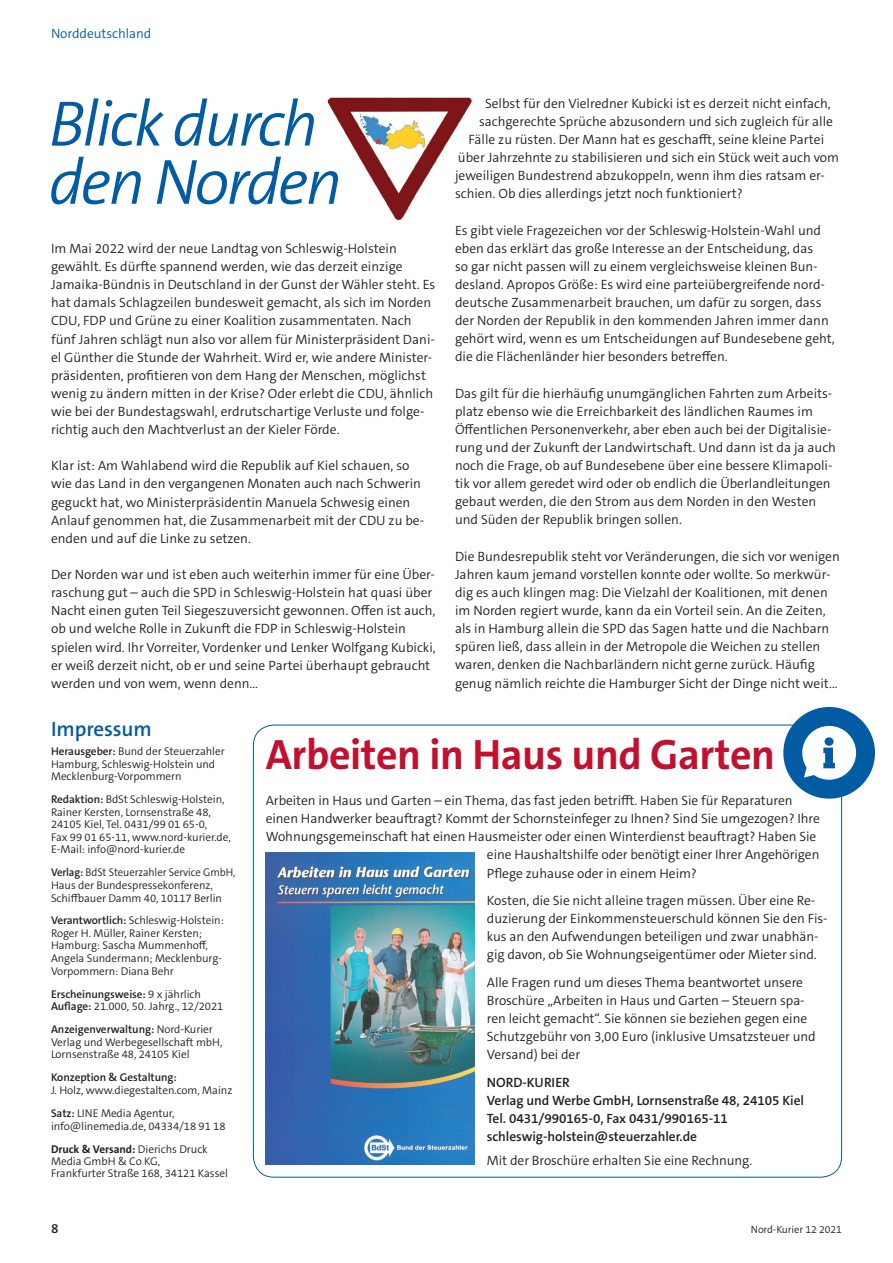
<style>
.page{position:relative;width:893px;height:1263px;background:#fff}
.page>*{position:absolute;margin:0;border:0;box-sizing:border-box;transform-origin:0 0}
.t1{font:italic 300 64.5px/58.2px "The Sans C5";letter-spacing:-.04em;color:#015ca3}
.t2{font:700 42.75px "The Sans C5";letter-spacing:-.01em;color:#c3102e}
.t3{font:600 21px "The Sans C5";letter-spacing:-.005em;color:#015ca3}
.t4{font:300 13.5px/18.1px "The Sans C5";color:#231f20}
.t5{font:600 13.5px/18.1px "The Sans C5";letter-spacing:-.005em;color:#231f20}
.t6{font:300 13.5px "The Sans C5";letter-spacing:-.005em;color:#015ca3}
.t7{font:300 11.25px/12.6px "The Sans C5";letter-spacing:-.005em;color:#231f20}
.t8{font:300 11.25px/12.6px "The Sans C5";letter-spacing:-.005em;color:#231f20;scale:.95 1}
.t9{font:600 11.25px "The Sans C5";letter-spacing:-.005em;color:#231f20}
.t10{font:300 10.5px "The Sans C5";letter-spacing:-.005em;color:#231f20}
.s1{font-weight:600}
.s2{font-weight:700}
</style>
<div class="page">
<img style="left:327px;top:97px;width:145px;height:124px">
<svg style="left:352px;top:113px;width:93px;height:59px"></svg>
<img style="left:360px;top:114px;width:65px;height:35px">
<svg style="left:783px;top:707px;width:92px;height:92px"></svg>
<img style="left:266px;top:853px;width:208px;height:311px">
<p class="t6" style="left:51px;top:24px;width:102px">Norddeutschland</p>
<h1 class="t1" style="left:49px;top:95px;width:295px">Blick durch den Norden</h1>
<p class="t4" style="left:51px;top:239px;width:386px">Im Mai 2022 wird der neue Landtag von Schleswig-Holstein gewählt. Es dürfte spannend werden, wie das derzeit einzige Jamaika-Bündnis in Deutschland in der Gunst der Wähler steht. Es hat damals Schlagzeilen bundesweit gemacht, als sich im Norden CDU, FDP und Grüne zu einer Koalition zusammentaten. Nach fünf Jahren schlägt nun also vor allem für Ministerpräsident Dani&shy;el Günther die Stunde der Wahrheit. Wird er, wie andere Minister&shy;präsidenten, profitieren von dem Hang der Menschen, möglichst wenig zu ändern mitten in der Krise? Oder erlebt die CDU, ähnlich wie bei der Bundestagswahl, erdrutschartige Verluste und folge&shy;richtig auch den Machtverlust an der Kieler Förde.</p>
<p class="t4" style="left:51px;top:457px;width:375px">Klar ist: Am Wahlabend wird die Republik auf Kiel schauen, so wie das Land in den vergangenen Monaten auch nach Schwerin geguckt hat, wo Ministerpräsidentin Manuela Schwesig einen Anlauf genommen hat, die Zusammenarbeit mit der CDU zu be&shy;enden und auf die Linke zu setzen.</p>
<p class="t4" style="left:51px;top:565px;width:386px">Der Norden war und ist eben auch weiterhin immer für eine Über&shy;raschung gut – auch die SPD in Schleswig-Holstein hat quasi über Nacht einen guten Teil Siegeszuversicht gewonnen. Offen ist auch, ob und welche Rolle in Zukunft die FDP in Schleswig-Holstein spielen wird. Ihr Vorreiter, Vordenker und Lenker Wolfgang Kubicki, er weiß derzeit nicht, ob er und seine Partei überhaupt gebraucht werden und von wem, wenn denn…</p>
<p class="t4" style="left:485px;top:94px;width:347px">Selbst für den Vielredner Kubicki ist es derzeit nicht einfach,</p>
<p class="t4" style="left:479px;top:112px;width:356px">sachgerechte Sprüche abzusondern und sich zugleich für alle</p>
<p class="t4" style="left:468px;top:130px;width:357px">Fälle zu rüsten. Der Mann hat es geschafft, seine kleine Partei</p>
<p class="t4" style="left:458px;top:149px;width:383px">über Jahrzehnte zu stabilisieren und sich ein Stück weit auch vom</p>
<p class="t4" style="left:455px;top:167px;width:371px">jeweiligen Bundestrend abzukoppeln, wenn ihm dies ratsam er-</p>
<p class="t4" style="left:455px;top:185px;width:289px">schien. Ob dies allerdings jetzt noch funktioniert?</p>
<p class="t4" style="left:455px;top:221px;width:381px">Es gibt viele Fragezeichen vor der Schleswig-Holstein-Wahl und eben das erklärt das große Interesse an der Entscheidung, das<br>so gar nicht passen will zu einem vergleichsweise kleinen Bun&shy;desland. Apropos Größe: Es wird eine parteiübergreifende nord&shy;deutsche Zusammenarbeit brauchen, um dafür zu sorgen, dass der Norden der Republik in den kommenden Jahren immer dann gehört wird, wenn es um Entscheidungen auf Bundesebene geht, die die Flächenländer hier besonders betreffen.</p>
<p class="t4" style="left:455px;top:384px;width:383px">Das gilt für die hierhäufig unumgänglichen Fahrten zum Arbeits&shy;platz ebenso wie die Erreichbarkeit des ländlichen Raumes im Öffentlichen Personenverkehr, aber eben auch bei der Digitalisie&shy;rung und der Zukunft der Landwirtschaft. Und dann ist da ja auch noch die Frage, ob auf Bundesebene über eine bessere Klimapoli&shy;tik vor allem geredet wird oder ob endlich die Überlandleitungen gebaut werden, die den Strom aus dem Norden in den Westen und Süden der Republik bringen sollen.</p>
<p class="t4" style="left:455px;top:547px;width:386px">Die Bundesrepublik steht vor Veränderungen, die sich vor wenigen Jahren kaum jemand vorstellen konnte oder wollte. So merkwür&shy;dig es auch klingen mag: Die Vielzahl der Koalitionen, mit denen im Norden regiert wurde, kann da ein Vorteil sein. An die Zeiten, als in Hamburg allein die SPD das Sagen hatte und die Nachbarn spüren ließ, dass allein in der Metropole die Weichen zu stellen waren, denken die Nachbarländern nicht gerne zurück. Häufig genug nämlich reichte die Hamburger Sicht der Dinge nicht weit…</p>
<h3 class="t3" style="left:51px;top:715px;width:102px">Impressum</h3>
<p class="t7" style="left:51px;top:745px;width:175px"><span class="s1">Herausgeber:</span> Bund der Steuerzahler<br>Hamburg, Schleswig-Holstein und<br>Mecklenburg-Vorpommern</p>
<p class="t7" style="left:51px;top:793px;width:181px"><span class="s1">Redaktion:</span> BdSt Schleswig-Holstein, Rainer Kersten, Lornsenstraße 48, 24105 Kiel, Tel. 0431/99 01 65-0,<br>Fax 99 01 65-11, www.nord-kurier.de, E-Mail: info@nord-kurier.de</p>
<p class="t8" style="left:51px;top:866px;width:196px"><span class="s1">Verlag:</span> BdSt Steuerzahler Service GmbH,<br>Haus der Bundespressekonferenz,<br>Schiffbauer Damm 40, 10117 Berlin</p>
<p class="t7" style="left:51px;top:914px;width:174px"><span class="s1">Verantwortlich:</span> Schleswig-Holstein:<br>Roger H. Müller, Rainer Kersten;<br>Hamburg: Sascha Mummenhoff,<br>Angela Sundermann; Mecklenburg-<br>Vorpommern: Diana Behr</p>
<p class="t7" style="left:51px;top:987px;width:174px"><span class="s1">Erscheinungsweise:</span> 9 x jährlich<br><span class="s1">Auflage:</span> 21.000, 50. Jahrg., 12/2021</p>
<p class="t7" style="left:51px;top:1023px;width:173px"><span class="s1">Anzeigenverwaltung:</span> Nord-Kurier<br>Verlag und Werbegesellschaft mbH,<br>Lornsenstraße 48, 24105 Kiel</p>
<p class="t9" style="left:51px;top:1070px;width:127px">Konzeption &amp; Gestaltung:</p>
<p class="t7" style="left:51px;top:1079px;width:183px;line-height:23px">J. Holz, www.diegestalten.com, Mainz<br><span class="s1">Satz:</span> LINE Media Agentur,</p>
<p class="t7" style="left:51px;top:1114px;width:176px;line-height:23px">info@linemedia.de, 04334/18 91 18<br><span class="s2">Druck &amp; Versand:</span> Dierichs Druck</p>
<p class="t7" style="left:51px;top:1155px;width:178px">Media GmbH &amp; Co KG,<br>Frankfurter Straße 168, 34121 Kassel</p>
<h2 class="t2" style="left:266px;top:727px;width:511px">Arbeiten in Haus und Garten</h2>
<p class="t4" style="left:266px;top:791px;width:528px">Arbeiten in Haus und Garten – ein Thema, das fast jeden betrifft. Haben Sie für Reparaturen</p>
<p class="t4" style="left:266px;top:809px;width:556px">einen Handwerker beauftragt? Kommt der Schornsteinfeger zu Ihnen? Sind Sie umgezogen? Ihre</p>
<p class="t4" style="left:266px;top:828px;width:552px">Wohnungsgemeinschaft hat einen Hausmeister oder einen Winterdienst beauftragt? Haben Sie</p>
<p class="t4" style="left:487px;top:846px;width:334px">eine Haushaltshilfe oder benötigt einer Ihrer Angehörigen</p>
<p class="t4" style="left:487px;top:864px;width:212px">Pflege zuhause oder in einem Heim?</p>
<p class="t4" style="left:487px;top:891px;width:342px">Kosten, die Sie nicht alleine tragen müssen. Über eine Re&shy;duzierung der Einkommensteuerschuld können Sie den Fis&shy;kus an den Aufwendungen beteiligen und zwar unabhän&shy;gig davon, ob Sie Wohnungseigentümer oder Mieter sind.</p>
<p class="t4" style="left:487px;top:973px;width:330px">Alle Fragen rund um dieses Thema beantwortet unsere Broschüre „Arbeiten in Haus und Garten – Steuern spa&shy;ren leicht gemacht“. Sie können sie beziehen gegen eine Schutzgebühr von 3,00 Euro (inklusive Umsatzsteuer und Versand) bei der</p>
<p class="t5" style="left:487px;top:1073px;width:319px">NORD-KURIER<br>Verlag und Werbe GmbH, Lornsenstraße 48, 24105 Kiel Tel. 0431/990165-0, Fax 0431/990165-11 schleswig-holstein@steuerzahler.de</p>
<p class="t4" style="left:487px;top:1152px;width:267px">Mit der Broschüre erhalten Sie eine Rechnung.</p>
<p class="t5" style="left:51px;top:1219px;width:9px">8</p>
<p class="t10" style="left:751px;top:1222px;width:93px">Nord-Kurier 12 2021</p>
</div>
